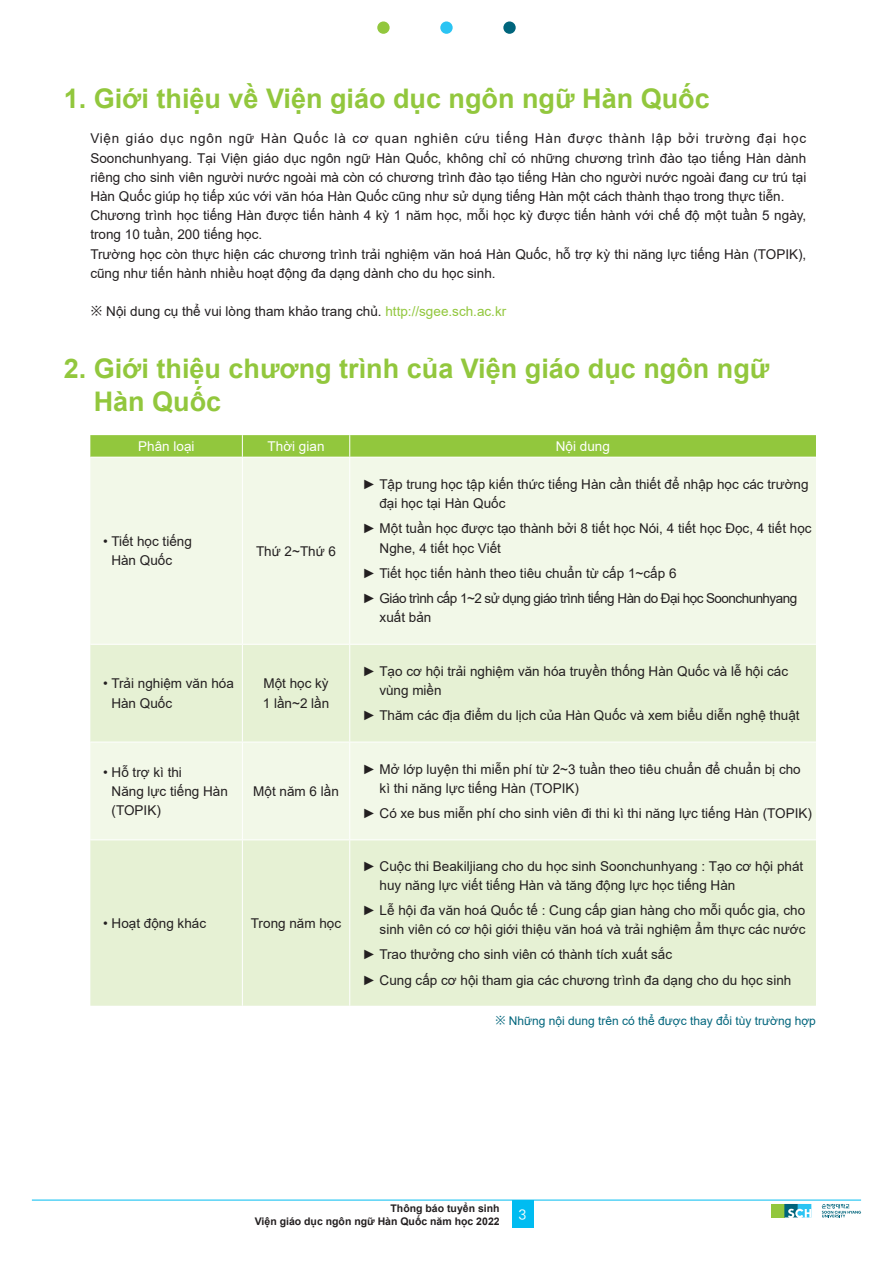
<style>
.page{position:relative;width:893px;height:1263px;background:#fff}
.page>*{position:absolute;margin:0;border:0;box-sizing:border-box;transform-origin:0 0}
.t1{font:700 27px/32.4px "Arial";color:#92c73d}
.t2{font:13.5px/19.2px "Arial";color:#231f20}
.t3{font:13.5px/19.2px "Arial";letter-spacing:-.04em;color:#231f20}
.t4{font:13.5px "Arial";color:#fff}
.t5{font:500 13.5px "Ko Pub Dotum";color:#fff}
.t6{font:12px "Arial";color:#00657c}
.t7{font:700 10.5px/12.6px "Arial";color:#231f20;text-align:right}
.s1{font-family:"Ko Pub Dotum";font-weight:500}
.s2{color:#92c73d}
</style>
<div class="page">
<div style="left:90px;top:458px;width:726px;height:186px;background:#f2f8e8"></div>
<svg style="left:90px;top:645px;width:726px;height:361px;background:#e9f2d9"></svg>
<svg style="left:90px;top:435px;width:726px;height:22px;background:#94c841"></svg>
<hr style="left:242px;top:457px;width:1px;height:187px;background:#fff">
<hr style="left:349px;top:457px;width:1px;height:187px;background:#fff">
<hr style="left:242px;top:645px;width:1px;height:97px;background:#fff">
<hr style="left:349px;top:645px;width:1px;height:97px;background:#fff">
<hr style="left:90px;top:742px;width:152px;height:1px;background:#fff">
<hr style="left:242px;top:742px;width:108px;height:1px;background:#fff">
<hr style="left:242px;top:742px;width:1px;height:97px;background:#fff">
<hr style="left:350px;top:742px;width:466px;height:1px;background:#fff">
<hr style="left:349px;top:742px;width:1px;height:97px;background:#fff">
<hr style="left:90px;top:839px;width:152px;height:1px;background:#fff">
<hr style="left:242px;top:839px;width:108px;height:1px;background:#fff">
<hr style="left:242px;top:840px;width:1px;height:166px;background:#fff">
<hr style="left:350px;top:839px;width:466px;height:1px;background:#fff">
<hr style="left:349px;top:840px;width:1px;height:166px;background:#fff">
<div style="left:512px;top:1200px;width:21px;height:27px;background:#00bcf1"></div>
<hr style="left:32px;top:1200px;width:829px;height:1px;background:#00bcf1">
<div style="left:377px;top:21px;width:13px;height:13px;background:#92c73d;border-radius:50%"></div>
<div style="left:440px;top:21px;width:13px;height:13px;background:#2bc4f3;border-radius:50%"></div>
<svg style="left:503px;top:21px;width:13px;height:13px"></svg>
<div style="left:771px;top:1204px;width:13px;height:13px;background:#92c73d"></div>
<svg style="left:784px;top:1204px;width:27px;height:14px"></svg>
<svg style="left:822px;top:1204px;width:39px;height:13px"></svg>
<p class="t1" style="left:64px;top:83px;width:647px">1. Giới thiệu về Viện giáo dục ngôn ngữ Hàn Quốc</p>
<p class="t2" style="left:90px;top:129px;width:717px;text-align:justify">Viện giáo dục ngôn ngữ Hàn Quốc là cơ quan nghiên cứu tiếng Hàn được thành lập bởi trường đại học Soonchunhyang. Tại Viện giáo dục ngôn ngữ Hàn Quốc, không chỉ có những chương trình đào tạo tiếng Hàn dành riêng cho sinh viên người nước ngoài mà còn có chương trình đào tạo tiếng Hàn cho người nước ngoài đang cư trú tại Hàn Quốc giúp họ tiếp xúc với văn hóa Hàn Quốc cũng như sử dụng tiếng Hàn một cách thành thạo trong thực tiễn.</p>
<p class="t2" style="left:90px;top:206px;width:717px">Chương trình học tiếng Hàn được tiến hành 4 kỳ 1 năm học, mỗi học kỳ được tiến hành với chế độ một tuần 5 ngày, trong 10 tuần, 200 tiếng học.</p>
<p class="t2" style="left:90px;top:244px;width:717px">Trường học còn thực hiện các chương trình trải nghiệm văn hoá Hàn Quốc, hỗ trợ kỳ thi năng lực tiếng Hàn (TOPIK), cũng như tiến hành nhiều hoạt động đa dạng dành cho du học sinh.</p>
<p class="t2" style="left:90px;top:302px;width:417px"><span class="s1">※</span> Nội dung cụ thể vui lòng tham khảo trang chủ. <span class="s2">http://sgee.sch.ac.kr</span></p>
<p class="t1" style="left:94px;top:353px;width:677px;text-indent:-30px">2. Giới thiệu chương trình của Viện giáo dục ngôn ngữ<br>Hàn Quốc</p>
<p class="t4" style="left:138px;top:437px;width:58px">Phân loại</p>
<p class="t4" style="left:268px;top:437px;width:58px">Thời gian</p>
<p class="t4" style="left:556px;top:437px;width:56px">Nội dung</p>
<p class="t2" style="left:111px;top:531px;width:82px;text-indent:-8px">• Tiết học tiếng<br>Hàn Quốc</p>
<p class="t2" style="left:256px;top:541px;width:81px">Thứ 2~Thứ 6</p>
<p class="t2" style="left:111px;top:674px;width:124px;text-indent:-8px">• Trải nghiệm văn hóa<br>Hàn Quốc</p>
<p class="t2" style="left:263px;top:674px;width:67px">Một học kỳ</p>
<p class="t2" style="left:263px;top:693px;width:68px">1 lần~2 lần</p>
<p class="t2" style="left:112px;top:762px;width:118px;text-indent:-8px">• Hỗ trợ kì thi<br>Năng lực tiếng Hàn (TOPIK)</p>
<p class="t2" style="left:253px;top:781px;width:87px">Một năm 6 lần</p>
<p class="t2" style="left:103px;top:913px;width:105px">• Hoạt động khác</p>
<p class="t2" style="left:251px;top:913px;width:92px">Trong năm học</p>
<p class="t2" style="left:379px;top:474px;width:431px;text-indent:-17px">► Tập trung học tập kiến thức tiếng Hàn cần thiết để nhập học các trường đại học tại Hàn Quốc</p>
<p class="t2" style="left:380px;top:519px;width:433px;text-indent:-17px">► Một tuần học được tạo thành bởi 8 tiết học Nói, 4 tiết học Đọc, 4 tiết học<br>Nghe, 4 tiết học Viết</p>
<p class="t2" style="left:362px;top:563px;width:315px">► Tiết học tiến hành theo tiêu chuẩn từ cấp 1~cấp 6</p>
<p class="t3" style="left:380px;top:588px;width:419px;text-indent:-17px">► Giáo trình cấp 1~2 sử dụng giáo trình tiếng Hàn do Đại học Soonchunhyang xuất bản</p>
<p class="t2" style="left:379px;top:661px;width:410px;text-indent:-17px">► Tạo cơ hội trải nghiệm văn hóa truyền thống Hàn Quốc và lễ hội các vùng miền</p>
<p class="t2" style="left:362px;top:706px;width:439px">► Thăm các địa điểm du lịch của Hàn Quốc và xem biểu diễn nghệ thuật</p>
<p class="t2" style="left:380px;top:759px;width:423px;text-indent:-17px">► Mở lớp luyện thi miễn phí từ 2~3 tuần theo tiêu chuẩn để chuẩn bị cho kì thi năng lực tiếng Hàn (TOPIK)</p>
<p class="t2" style="left:362px;top:803px;width:451px">► Có xe bus miễn phí cho sinh viên đi thi kì thi năng lực tiếng Hàn (TOPIK)</p>
<p class="t2" style="left:380px;top:856px;width:425px;text-indent:-17px">► Cuộc thi Beakiljiang cho du học sinh Soonchunhyang : Tạo cơ hội phát huy năng lực viết tiếng Hàn và tăng động lực học tiếng Hàn</p>
<p class="t2" style="left:362px;top:900px;width:444px;text-align:right">► Lễ hội đa văn hoá Quốc tế : Cung cấp gian hàng cho mỗi quốc gia, cho sinh viên có cơ hội giới thiệu văn hoá và trải nghiệm ẩm thực các nước</p>
<p class="t2" style="left:362px;top:945px;width:311px">► Trao thưởng cho sinh viên có thành tích xuất sắc</p>
<p class="t2" style="left:362px;top:970px;width:430px">► Cung cấp cơ hội tham gia các chương trình đa dạng cho du học sinh</p>
<p class="t6" style="left:495px;top:1012px;width:322px"><span class="s1">※</span> Những nội dung trên có thể được thay đổi tùy trường hợp</p>
<p class="t7" style="left:255px;top:1202px;width:246px">Thông báo tuyển sinh<br>Viện giáo dục ngôn ngữ Hàn Quốc năm học 2022</p>
<p class="t5" style="left:519px;top:1208px;width:9px">3</p>
</div>
